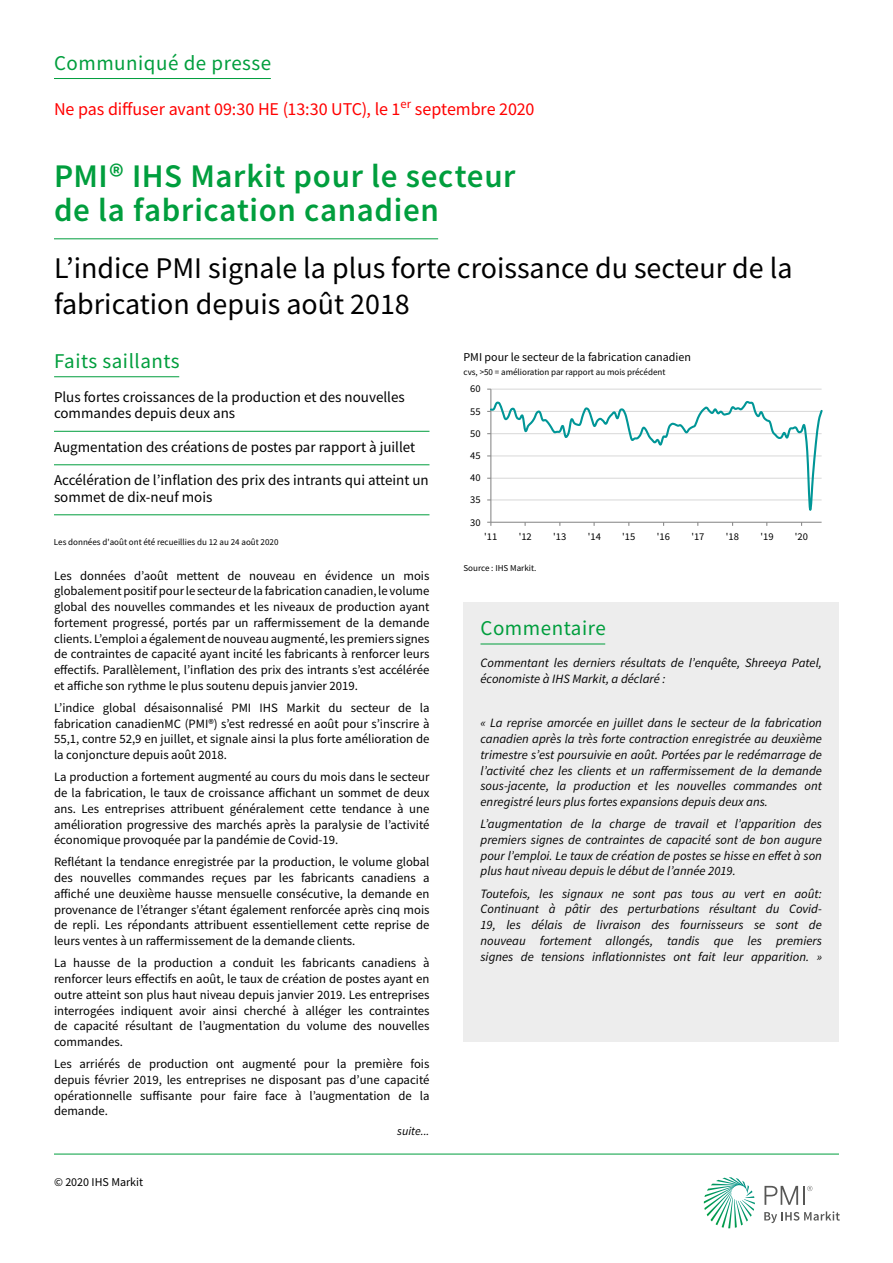
<style>
.page{position:relative;width:893px;height:1263px;background:#fff}
.page>*{position:absolute;margin:0;border:0;box-sizing:border-box;transform-origin:0 0}
.t1{font:600 33px/34.5px "Source Sans Pro";letter-spacing:.02em;color:#009e3d}
.t2{font:30px/36px "Source Sans Pro";color:#000}
.t3{font:21px "Source Sans Pro";letter-spacing:.025em;color:#009e3d}
.t4{font:18px "Source Sans Pro";letter-spacing:-.005em;color:#f00}
.t5{font:15px/16.5px "Source Sans Pro";color:#000}
.t6{font:12.75px/15.8px "Source Sans Pro";color:#000;text-align:justify}
.t7{font:italic 12.75px/15.8px "Source Sans Pro";color:#000;text-align:justify}
.t8{font:12px "Source Sans Pro";color:#000}
.t9{font:italic 12px "Source Sans Pro";color:#000}
.t10{font:10.35px "Source Sans Pro";letter-spacing:.005em;color:#000}
.t11{font:9px "Source Sans Pro";color:#000}
</style>
<div class="page">
<svg style="left:704px;top:1177px;width:51px;height:51px"></svg>
<svg style="left:764px;top:1211px;width:76px;height:12px"></svg>
<svg style="left:764px;top:1186px;width:48px;height:19px"></svg>
<hr style="left:54px;top:1154px;width:785px;height:1px;background:#009e3d">
<hr style="left:491px;top:389px;width:331px;height:1px;background:#d9d9d9">
<hr style="left:490px;top:389px;width:1px;height:133px;background:#868686">
<hr style="left:491px;top:522px;width:331px;height:1px;background:#868686">
<svg style="left:487px;top:399px;width:335px;height:117px"></svg>
<hr style="left:54px;top:376px;width:125px;height:1px;background:#009e3d">
<hr style="left:54px;top:78px;width:217px;height:1px;background:#009e3d">
<hr style="left:54px;top:238px;width:384px;height:1px;background:#009e3d">
<hr style="left:54px;top:431px;width:375px;height:1px;background:#009e3d">
<hr style="left:54px;top:464px;width:375px;height:1px;background:#009e3d">
<hr style="left:54px;top:514px;width:375px;height:1px;background:#009e3d">
<div style="left:463px;top:602px;width:376px;height:56px;background:#ededed"></div>
<hr style="left:480px;top:644px;width:125px;height:1px;background:#009e3d">
<div style="left:463px;top:658px;width:376px;height:384px;background:#ededed"></div>
<h3 class="t3" style="left:54px;top:49px;width:219px">Communiqué de presse</h3>
<h3 class="t4" style="left:54px;top:98px;width:482px">Ne pas diffuser avant 09:30 HE (13:30 UTC), le 1<sup>er</sup> septembre 2020</h3>
<h1 class="t1" style="left:54px;top:158px;width:463px">PMI® IHS Markit pour le secteur de la fabrication canadien</h1>
<h2 class="t2" style="left:54px;top:250px;width:740px">L’indice PMI signale la plus forte croissance du secteur de la fabrication depuis août 2018</h2>
<h3 class="t3" style="left:54px;top:348px;width:127px">Faits saillants</h3>
<p class="t8" style="left:463px;top:350px;width:229px">PMI pour le secteur de la fabrication canadien</p>
<p class="t11" style="left:463px;top:366px;width:203px">cvs, &gt;50 = amélioration par rapport au mois précédent</p>
<p class="t5" style="left:54px;top:388px;width:352px">Plus fortes croissances de la production et des nouvelles commandes depuis deux ans</p>
<p class="t5" style="left:54px;top:438px;width:363px">Augmentation des créations de postes par rapport à juillet</p>
<p class="t5" style="left:54px;top:472px;width:376px">Accélération de l’inflation des prix des intrants qui atteint un sommet de dix-neuf mois</p>
<p class="t11" style="left:54px;top:537px;width:226px">Les données d'août ont été recueillies du 12 au 24 août 2020</p>
<p class="t6" style="left:54px;top:567px;width:377px">Les données d’août mettent de nouveau en évidence un mois globalement positif pour le secteur de la fabrication canadien, le volume global des nouvelles commandes et les niveaux de production ayant fortement progressé, portés par un raffermissement de la demande clients. L’emploi a également de nouveau augmenté, les premiers signes de contraintes de capacité ayant incité les fabricants à renforcer leurs effectifs. Parallèlement, l’inflation des prix des intrants s’est accélérée et affiche son rythme le plus soutenu depuis janvier 2019.</p>
<p class="t6" style="left:54px;top:700px;width:377px">L’indice global désaisonnalisé PMI IHS Markit du secteur de la fabrication canadienMC (PMI®) s’est redressé en août pour s’inscrire à 55,1, contre 52,9 en juillet, et signale ainsi la plus forte amélioration de la conjoncture depuis août 2018.</p>
<p class="t6" style="left:54px;top:769px;width:377px">La production a fortement augmenté au cours du mois dans le secteur de la fabrication, le taux de croissance affichant un sommet de deux ans. Les entreprises attribuent généralement cette tendance à une amélioration progressive des marchés après la paralysie de l’activité économique provoquée par la pandémie de Covid-19.</p>
<p class="t6" style="left:54px;top:854px;width:377px">Reflétant la tendance enregistrée par la production, le volume global des nouvelles commandes reçues par les fabricants canadiens a affiché une deuxième hausse mensuelle consécutive, la demande en provenance de l’étranger s’étant également renforcée après cinq mois de repli. Les répondants attribuent essentiellement cette reprise de leurs ventes à un raffermissement de la demande clients.</p>
<p class="t6" style="left:54px;top:955px;width:377px">La hausse de la production a conduit les fabricants canadiens à renforcer leurs effectifs en août, le taux de création de postes ayant en outre atteint son plus haut niveau depuis janvier 2019. Les entreprises interrogées indiquent avoir ainsi cherché à alléger les contraintes de capacité résultant de l’augmentation du volume des nouvelles commandes.</p>
<p class="t6" style="left:54px;top:1056px;width:377px">Les arriérés de production ont augmenté pour la première fois depuis février 2019, les entreprises ne disposant pas d’une capacité opérationnelle suffisante pour faire face à l’augmentation de la demande.</p>
<p class="t8" style="left:54px;top:1175px;width:91px">© 2020 IHS Markit</p>
<p class="t9" style="left:397px;top:1123px;width:34px">suite...</p>
<p class="t10" style="left:470px;top:382px;width:12px">60</p>
<p class="t10" style="left:470px;top:404px;width:12px">55</p>
<p class="t10" style="left:470px;top:427px;width:12px">50</p>
<p class="t10" style="left:470px;top:449px;width:12px">45</p>
<p class="t10" style="left:470px;top:471px;width:12px">40</p>
<p class="t10" style="left:470px;top:493px;width:12px">35</p>
<p class="t10" style="left:470px;top:515px;width:12px">30</p>
<p class="t10" style="left:484px;top:529px;width:15px">'11</p>
<p class="t10" style="left:519px;top:529px;width:15px">'12</p>
<p class="t10" style="left:553px;top:529px;width:15px">'13</p>
<p class="t10" style="left:588px;top:529px;width:15px">'14</p>
<p class="t10" style="left:622px;top:529px;width:15px">'15</p>
<p class="t10" style="left:657px;top:529px;width:15px">'16</p>
<p class="t10" style="left:691px;top:529px;width:15px">'17</p>
<p class="t10" style="left:726px;top:529px;width:15px">'18</p>
<p class="t10" style="left:760px;top:529px;width:15px">'19</p>
<p class="t10" style="left:795px;top:529px;width:15px">'20</p>
<p class="t11" style="left:463px;top:562px;width:74px">Source : IHS Markit.</p>
<h3 class="t3" style="left:480px;top:615px;width:127px">Commentaire</h3>
<p class="t7" style="left:480px;top:655px;width:343px">Commentant les derniers résultats de l’enquête, Shreeya Patel, économiste à IHS Markit, a déclaré :</p>
<p class="t7" style="left:480px;top:715px;width:343px">« La reprise amorcée en juillet dans le secteur de la fabrication canadien après la très forte contraction enregistrée au deuxième trimestre s’est poursuivie en août. Portées par le redémarrage de l’activité chez les clients et un raffermissement de la demande sous-jacente, la production et les nouvelles commandes ont enregistré leurs plus fortes expansions depuis deux ans.</p>
<p class="t7" style="left:480px;top:816px;width:343px">L’augmentation de la charge de travail et l’apparition des premiers signes de contraintes de capacité sont de bon augure pour l’emploi. Le taux de création de postes se hisse en effet à son plus haut niveau depuis le début de l’année 2019.</p>
<p class="t7" style="left:480px;top:885px;width:343px">Toutefois, les signaux ne sont pas tous au vert en août:<br>Continuant à pâtir des perturbations résultant du Covid-19, les délais de livraison des fournisseurs se sont de nouveau fortement allongés, tandis que les premiers signes de tensions inflationnistes ont fait leur apparition. »</p>
</div>
